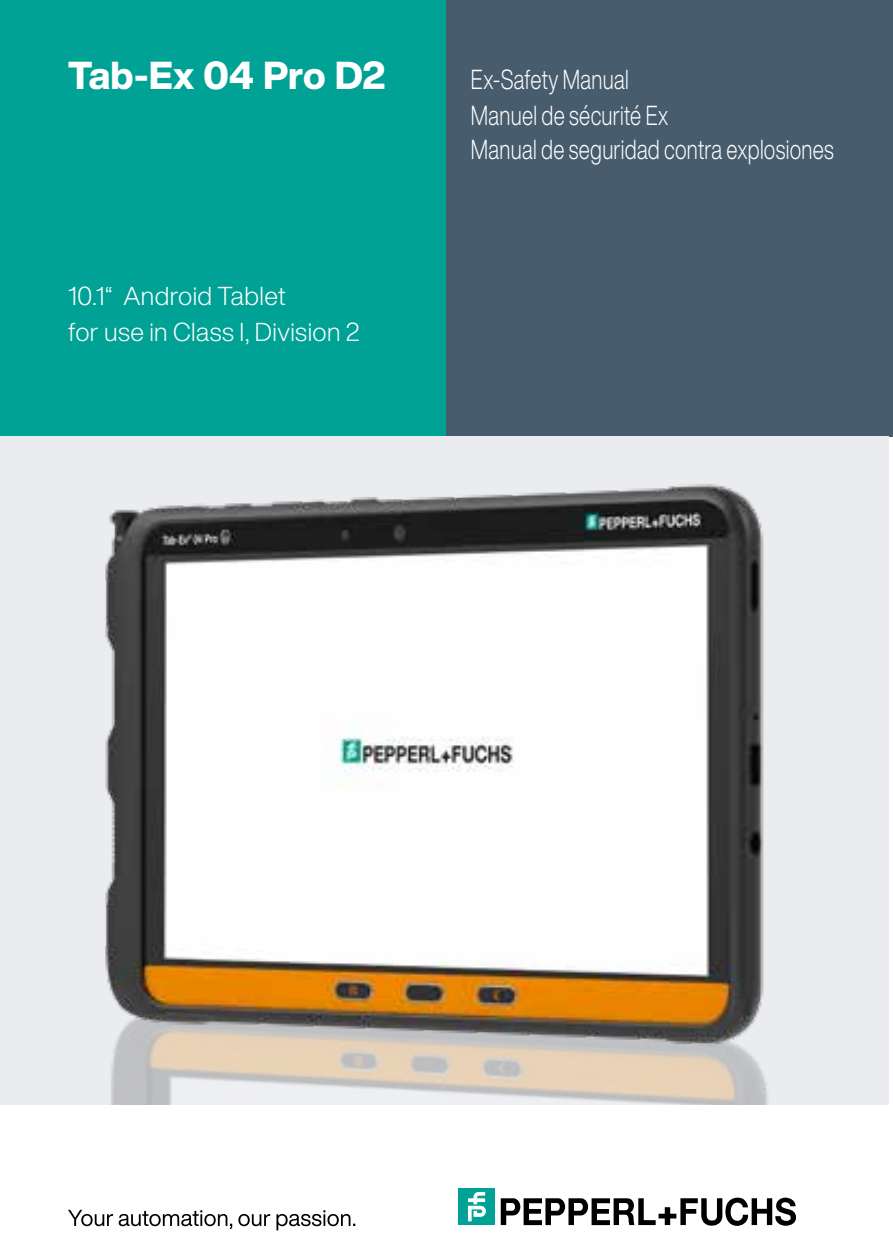
<style>
.page{position:relative;width:893px;height:1259px;background:#fff}
.page>*{position:absolute;margin:0;border:0;box-sizing:border-box;transform-origin:0 0}
.t1{font:800 38.4px "Helvetica Now Display";letter-spacing:-.01em;color:#fff}
.t2{font:300 27px/35.1px "Helvetica Now Display";letter-spacing:.015em;color:#fff;scale:.77 1}
.t3{font:300 25.5px/36px "Helvetica Now Display";letter-spacing:.015em;color:#fff}
</style>
<div class="page">
<svg style="left:501px;top:1197px;width:295px;height:29px"></svg>
<div style="left:459px;top:1188px;width:36px;height:37px;background:#00a295"></div>
<svg style="left:468px;top:1192px;width:18px;height:29px"></svg>
<div style="left:0;top:0;width:446px;height:436px;background:#00a295"></div>
<div style="left:446px;top:0;width:447px;height:436px;background:#475c6d"></div>
<svg style="left:68px;top:1209px;width:287px;height:21px"></svg>
<div style="left:0;top:436px;width:888px;height:668px;background:#eaecf0"></div>
<img style="left:105px;top:484px;width:659px;height:498px">
<img style="left:107px;top:982px;width:661px;height:122px">
<h1 class="t1" style="left:68px;top:49px;width:319px">Tab-Ex 04 Pro D2</h1>
<p class="t3" style="left:68px;top:278px;width:293px">10.1“ Android Tablet<br>for use in Class I, Division 2</p>
<p class="t2" style="left:471px;top:62px;width:473px">Ex-Safety Manual<br>Manuel de sécurité Ex<br>Manual de seguridad contra explosiones</p>
</div>
